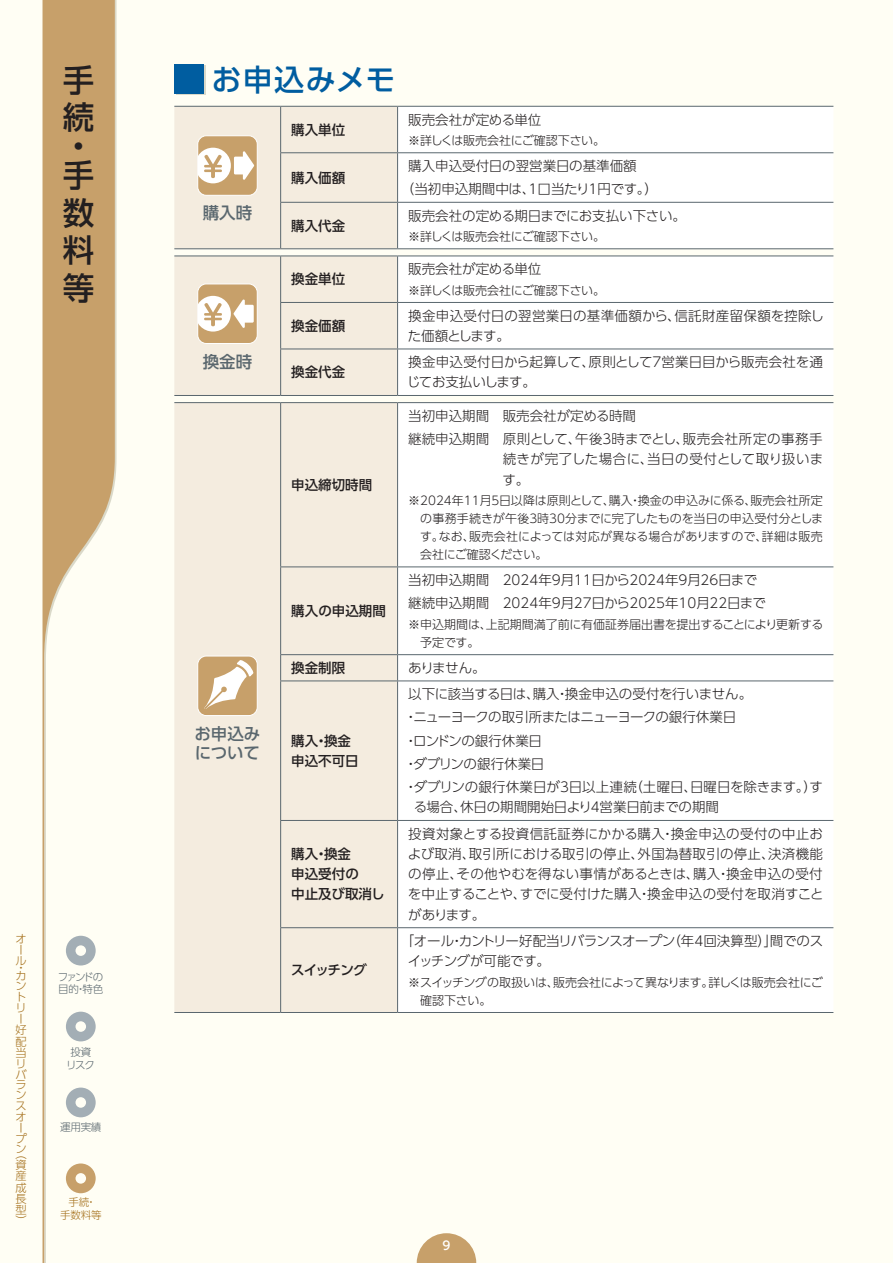
<style>
.page{position:relative;width:893px;height:1263px;background:#fffef4}
.page>*{position:absolute;margin:0;border:0;box-sizing:border-box;transform-origin:0 0}
.t1{font:500 31.5px/37.8px "UD Shin Go Pro";color:#231f20}
.A-大見出し{font:500 30px "UD Shin Go Pro";letter-spacing:.045em;color:#005da0}
.A-11pt{font:500 16.5px/19.5px "UD Shin Go Pro";color:#5a676e}
.F-9pt{font:300 13.5px/20.2px "UD Shin Go Pro";color:#231f20}
.F-9pt-2{font:300 13.5px/20.2px "UD Shin Go Pro";letter-spacing:-.02em;color:#231f20}
.F-9ptM{font:500 13.5px/20.2px "UD Shin Go Pro";color:#231f20}
.F-9pt-3{font:300 13.5px/20.2px "UD Shin Go Pro";letter-spacing:.025em;color:#231f20}
.F-9pt-4{font:300 13.5px "UD Shin Go Pro";letter-spacing:-.06em;color:#231f20}
.F-8pt注{font:300 12px/18px "UD Shin Go Pro";letter-spacing:-.015em;color:#231f20}
.t2{font:500 12px "UD Shin Go Pro";color:#fff}
.t3{font:300 11.25px/10.8px "UD Shin Go Pro";color:#a6721e}
.t4{font:300 10.5px/12.6px "UD Shin Go Pro";letter-spacing:-.13em;color:#5a676e}
.t5{font:300 10.5px/12.6px "UD Shin Go Pro";letter-spacing:-.06em;color:#5a676e;text-align:center}
.t6{font:300 10.5px/12.6px "UD Shin Go Pro";letter-spacing:-.015em;color:#a6721e;text-align:center}
</style>
<div class="page">
<svg style="left:417px;top:1233px;width:59px;height:30px"></svg>
<svg style="left:43px;top:0;width:72px;height:1263px"></svg>
<svg style="left:66px;top:936px;width:30px;height:29px"></svg>
<svg style="left:66px;top:1012px;width:30px;height:29px"></svg>
<svg style="left:66px;top:1087px;width:30px;height:30px"></svg>
<svg style="left:66px;top:1163px;width:30px;height:30px"></svg>
<div style="left:176px;top:65px;width:30px;height:30px;background:#dad9c9"></div>
<div style="left:174px;top:64px;width:30px;height:30px;background:#005da0"></div>
<div style="left:398px;top:107px;width:435px;height:141px;background:#fff"></div>
<hr style="left:398px;top:106px;width:435px;height:1px;background:#5a676e">
<hr style="left:398px;top:152px;width:435px;height:1px;background:#5a676e">
<hr style="left:398px;top:202px;width:435px;height:1px;background:#5a676e">
<hr style="left:398px;top:248px;width:435px;height:1px;background:#5a676e">
<svg style="left:174px;top:106px;width:224px;height:143px;background:#eee4d5"></svg>
<div style="left:398px;top:257px;width:435px;height:138px;background:#fff"></div>
<hr style="left:174px;top:395px;width:107px;height:1px;background:#5a676e">
<hr style="left:398px;top:256px;width:435px;height:1px;background:#5a676e">
<hr style="left:398px;top:302px;width:435px;height:1px;background:#5a676e">
<hr style="left:398px;top:349px;width:435px;height:1px;background:#5a676e">
<hr style="left:281px;top:395px;width:117px;height:1px;background:#5a676e">
<hr style="left:398px;top:395px;width:435px;height:1px;background:#5a676e">
<svg style="left:174px;top:256px;width:224px;height:139px;background:#efe6d7"></svg>
<div style="left:174px;top:403px;width:223px;height:609px;background:#f4ecdf"></div>
<div style="left:398px;top:403px;width:435px;height:609px;background:#fff"></div>
<hr style="left:174px;top:402px;width:107px;height:1px;background:#5a676e">
<hr style="left:281px;top:402px;width:117px;height:1px;background:#5a676e">
<hr style="left:280px;top:403px;width:1px;height:163px;background:#5a676e">
<hr style="left:398px;top:402px;width:435px;height:1px;background:#5a676e">
<hr style="left:397px;top:403px;width:1px;height:163px;background:#5a676e">
<hr style="left:280px;top:566px;width:118px;height:1px;background:#5a676e">
<hr style="left:280px;top:567px;width:1px;height:87px;background:#5a676e">
<hr style="left:398px;top:566px;width:435px;height:1px;background:#5a676e">
<hr style="left:397px;top:567px;width:1px;height:87px;background:#5a676e">
<hr style="left:280px;top:654px;width:118px;height:1px;background:#5a676e">
<svg style="left:280px;top:655px;width:1px;height:25px"></svg>
<hr style="left:398px;top:654px;width:435px;height:1px;background:#5a676e">
<svg style="left:397px;top:655px;width:1px;height:25px"></svg>
<hr style="left:280px;top:680px;width:118px;height:1px;background:#5a676e">
<hr style="left:280px;top:681px;width:1px;height:139px;background:#5a676e">
<hr style="left:398px;top:680px;width:435px;height:1px;background:#5a676e">
<hr style="left:397px;top:681px;width:1px;height:139px;background:#5a676e">
<hr style="left:280px;top:820px;width:118px;height:1px;background:#5a676e">
<hr style="left:280px;top:821px;width:1px;height:106px;background:#5a676e">
<hr style="left:398px;top:820px;width:435px;height:1px;background:#5a676e">
<hr style="left:397px;top:821px;width:1px;height:106px;background:#5a676e">
<hr style="left:280px;top:927px;width:118px;height:1px;background:#5a676e">
<hr style="left:280px;top:928px;width:1px;height:84px;background:#5a676e">
<hr style="left:398px;top:927px;width:435px;height:1px;background:#5a676e">
<hr style="left:397px;top:928px;width:1px;height:84px;background:#5a676e">
<hr style="left:281px;top:1012px;width:117px;height:1px;background:#5a676e">
<hr style="left:398px;top:1012px;width:435px;height:1px;background:#5a676e">
<hr style="left:174px;top:1012px;width:107px;height:1px;background:#5a676e">
<div style="left:198px;top:656px;width:59px;height:59px;background:#c7a06a;border-radius:9px"></div>
<div style="left:197px;top:656px;width:61px;height:60px;border:1px solid #fff;border-radius:9px"></div>
<svg style="left:204px;top:660px;width:50px;height:49px"></svg>
<h1 class="t1" style="left:63px;top:60px;width:32px">手続</h1>
<h1 class="t1" style="left:63px;top:131px;width:32px;line-height:28.8px">・手</h1>
<h1 class="t1" style="left:63px;top:193px;width:33px;text-align:justify">数料等</h1>
<p class="t3" style="left:16px;top:932px;width:12px">オール</p>
<p class="t3" style="left:16px;top:962px;width:8px">・</p>
<p class="t3" style="left:16px;top:970px;width:13px">カントリー好配当リバランスオープ</p>
<p class="t3" style="left:16px;top:1144px;width:12px;line-height:13.5px">ン（資</p>
<p class="t3" style="left:16px;top:1170px;width:12px;line-height:11.2px;text-align:justify">産成長型）</p>
<p class="t4" style="left:58px;top:970px;width:47px">ファンドの目的・特色</p>
<p class="t5" style="left:66px;top:1045px;width:30px">投資リスク</p>
<p class="t5" style="left:60px;top:1120px;width:43px">運用実績</p>
<p class="t6" style="left:60px;top:1195px;width:43px">手続・<br>手数料等</p>
<p class="A-大見出し" style="left:211px;top:55px;width:186px">お申込みメモ</p>
<p class="F-9ptM" style="left:291px;top:119px;width:55px">購入単位</p>
<p class="A-11pt" style="left:203px;top:203px;width:51px">購入時</p>
<p class="F-9ptM" style="left:291px;top:167px;width:55px">購入価額</p>
<p class="F-9ptM" style="left:291px;top:215px;width:55px">購入代金</p>
<p class="F-9ptM" style="left:291px;top:269px;width:55px">換金単位</p>
<p class="F-9pt" style="left:408px;top:109px;width:135px">販売会社が定める単位</p>
<p class="F-8pt注" style="left:408px;top:131px;width:199px">※詳しくは販売会社にご確認下さい。</p>
<p class="F-9pt" style="left:408px;top:155px;width:230px">購入申込受付日の翌営業日の基準価額</p>
<p class="F-9pt" style="left:401px;top:179px;width:259px">（当初申込期間中は、1口当たり1円です。）</p>
<p class="F-9pt-2" style="left:408px;top:205px;width:279px">販売会社の定める期日までにお支払い下さい。</p>
<p class="F-8pt注" style="left:408px;top:227px;width:199px">※詳しくは販売会社にご確認下さい。</p>
<p class="F-9pt" style="left:408px;top:258px;width:135px">販売会社が定める単位</p>
<p class="F-8pt注" style="left:408px;top:281px;width:199px">※詳しくは販売会社にご確認下さい。</p>
<p class="A-11pt" style="left:203px;top:351px;width:51px">換金時</p>
<p class="A-11pt" style="left:194px;top:723px;width:67px">お申込みについて</p>
<p class="F-9ptM" style="left:291px;top:315px;width:55px">換金価額</p>
<p class="F-9pt-3" style="left:408px;top:305px;width:417px">換金申込受付日の翌営業日の基準価額から、信託財産留保額を控除した価額とします。</p>
<p class="F-9ptM" style="left:291px;top:362px;width:55px">換金代金</p>
<p class="F-9pt" style="left:407px;top:351px;width:418px">換金申込受付日から起算して、原則として7営業日目から販売会社を通じてお支払いします。</p>
<p class="F-9ptM" style="left:291px;top:474px;width:82px">申込締切時間</p>
<p class="F-9ptM" style="left:291px;top:600px;width:96px">購入の申込期間</p>
<p class="F-9pt" style="left:408px;top:405px;width:229px">当初申込期間　販売会社が定める時間</p>
<p class="F-9pt" style="left:503px;top:428px;width:322px;text-align:justify;text-indent:-94px">継続申込期間　原則として、午後3時までとし、販売会社所定の事務手続きが完了した場合に、当日の受付として取り扱います。</p>
<p class="F-8pt注" style="left:420px;top:491px;width:405px;text-align:justify;text-indent:-12px">※2024年11月5日以降は原則として、購入・換金の申込みに係る、販売会社所定の事務手続きが午後3時30分までに完了したものを当日の申込受付分とします。なお、販売会社によっては対応が異なる場合がありますので、詳細は販売会社にご確認ください。</p>
<p class="F-9pt" style="left:408px;top:569px;width:350px">当初申込期間　2024年9月11日から2024年9月26日まで</p>
<p class="F-9pt" style="left:408px;top:593px;width:359px">継続申込期間　2024年9月27日から2025年10月22日まで</p>
<p class="F-8pt注" style="left:420px;top:615px;width:405px;text-indent:-12px">※申込期間は、上記期間満了前に有価証券届出書を提出することにより更新する予定です。</p>
<p class="F-9ptM" style="left:291px;top:657px;width:55px">換金制限</p>
<p class="F-9pt" style="left:408px;top:657px;width:79px">ありません。</p>
<p class="F-9ptM" style="left:291px;top:730px;width:69px">購入・換金申込不可日</p>
<p class="F-9ptM" style="left:291px;top:843px;width:95px">購入・換金<br>申込受付の<br>中止及び取消し</p>
<p class="F-9ptM" style="left:291px;top:959px;width:77px">スイッチング</p>
<p class="F-9pt" style="left:408px;top:683px;width:345px">以下に該当する日は、購入・換金申込の受付を行いません。</p>
<p class="F-9pt-4" style="left:404px;top:706px;width:334px">・ニューヨークの取引所またはニューヨークの銀行休業日</p>
<p class="F-9pt-2" style="left:404px;top:730px;width:140px">・ロンドンの銀行休業日</p>
<p class="F-9pt-2" style="left:404px;top:753px;width:142px">・ダブリンの銀行休業日</p>
<p class="F-9pt" style="left:414px;top:776px;width:411px;text-indent:-10px">・ダブリンの銀行休業日が3日以上連続（土曜日、日曜日を除きます。）する場合、休日の期間開始日より4営業日前までの期間</p>
<p class="F-9pt" style="left:408px;top:823px;width:417px;text-align:justify">投資対象とする投資信託証券にかかる購入・換金申込の受付の中止および取消、取引所における取引の停止、外国為替取引の停止、決済機能の停止、その他やむを得ない事情があるときは、購入・換金申込の受付を中止することや、すでに受付けた購入・換金申込の受付を取消すことがあります。</p>
<p class="F-9pt-2" style="left:408px;top:930px;width:417px;text-indent:-7px">「オール・カントリー好配当リバランスオープン（年4回決算型）」間でのスイッチングが可能です。</p>
<p class="F-8pt注" style="left:420px;top:973px;width:404px;text-indent:-12px">※スイッチングの取扱いは、販売会社によって異なります。詳しくは販売会社にご確認下さい。</p>
<p class="t2" style="left:442px;top:1236px;width:9px">9</p>
</div>
